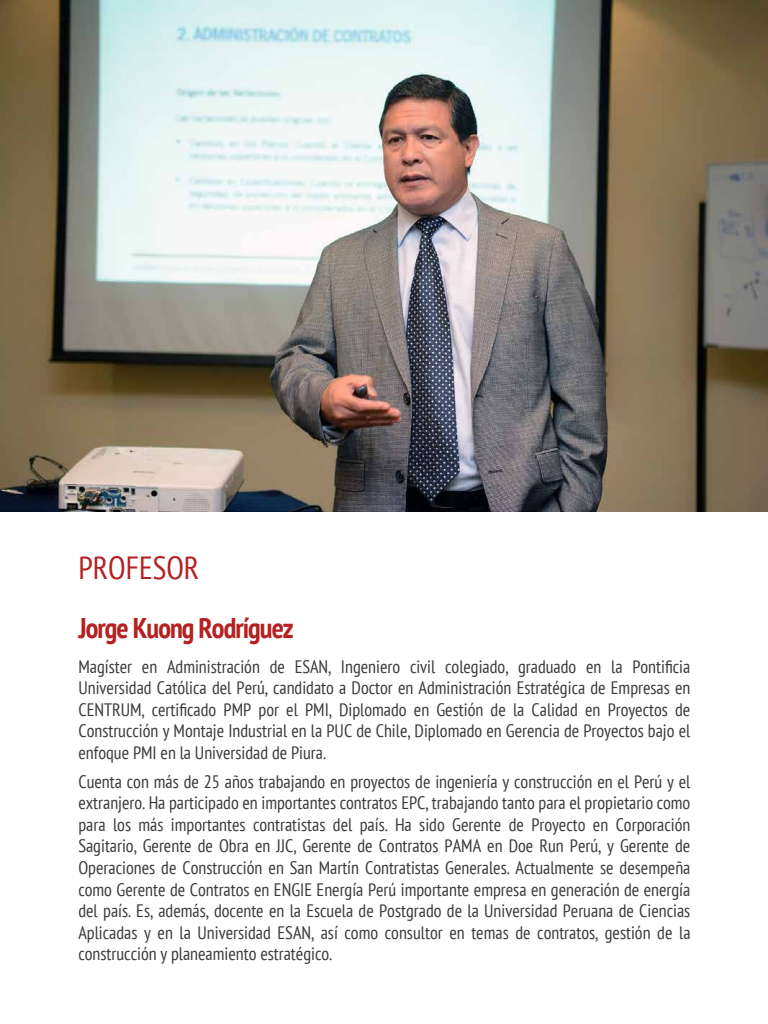
<style>
.page{position:relative;width:768px;height:1024px;background:#fff}
.page>*{position:absolute;margin:0;border:0;box-sizing:border-box;transform-origin:0 0}
.t1{font:condensed 32px "PT Sans";color:#b52121}
.t2{font:700 condensed 28.5px "PT Sans";letter-spacing:-.035em;color:#b52121}
.t3{font:condensed 18px/21.6px "PT Sans";color:#3a3a39;text-align:justify}
</style>
<div class="page">
<img style="left:0;top:0;width:768px;height:512px">
<h1 class="t1" style="left:78px;top:547px;width:122px">PROFESOR</h1>
<h2 class="t2" style="left:79px;top:609px;width:217px">Jorge Kuong Rodríguez</h2>
<p class="t3" style="left:78px;top:655px;width:614px">Magíster en Administración de ESAN, Ingeniero civil colegiado, graduado en la Pontificia Universidad Católica del Perú, candidato a Doctor en Administración Estratégica de Empresas en CENTRUM, certificado PMP por el PMI, Diplomado en Gestión de la Calidad en Proyectos de Construcción y Montaje Industrial en la PUC de Chile, Diplomado en Gerencia de Proyectos bajo el enfoque PMI en la Universidad de Piura.</p>
<p class="t3" style="left:78px;top:770px;width:614px">Cuenta con más de 25 años trabajando en proyectos de ingeniería y construcción en el Perú y el extranjero. Ha participado en importantes contratos EPC, trabajando tanto para el propietario como para los más importantes contratistas del país. Ha sido Gerente de Proyecto en Corporación Sagitario, Gerente de Obra en JJC, Gerente de Contratos PAMA en Doe Run Perú, y Gerente de Operaciones de Construcción en San Martín Contratistas Generales. Actualmente se desempeña como Gerente de Contratos en ENGIE Energía Perú importante empresa en generación de energía del país. Es, además, docente en la Escuela de Postgrado de la Universidad Peruana de Ciencias Aplicadas y en la Universidad ESAN, así como consultor en temas de contratos, gestión de la construcción y planeamiento estratégico.</p>
</div>
